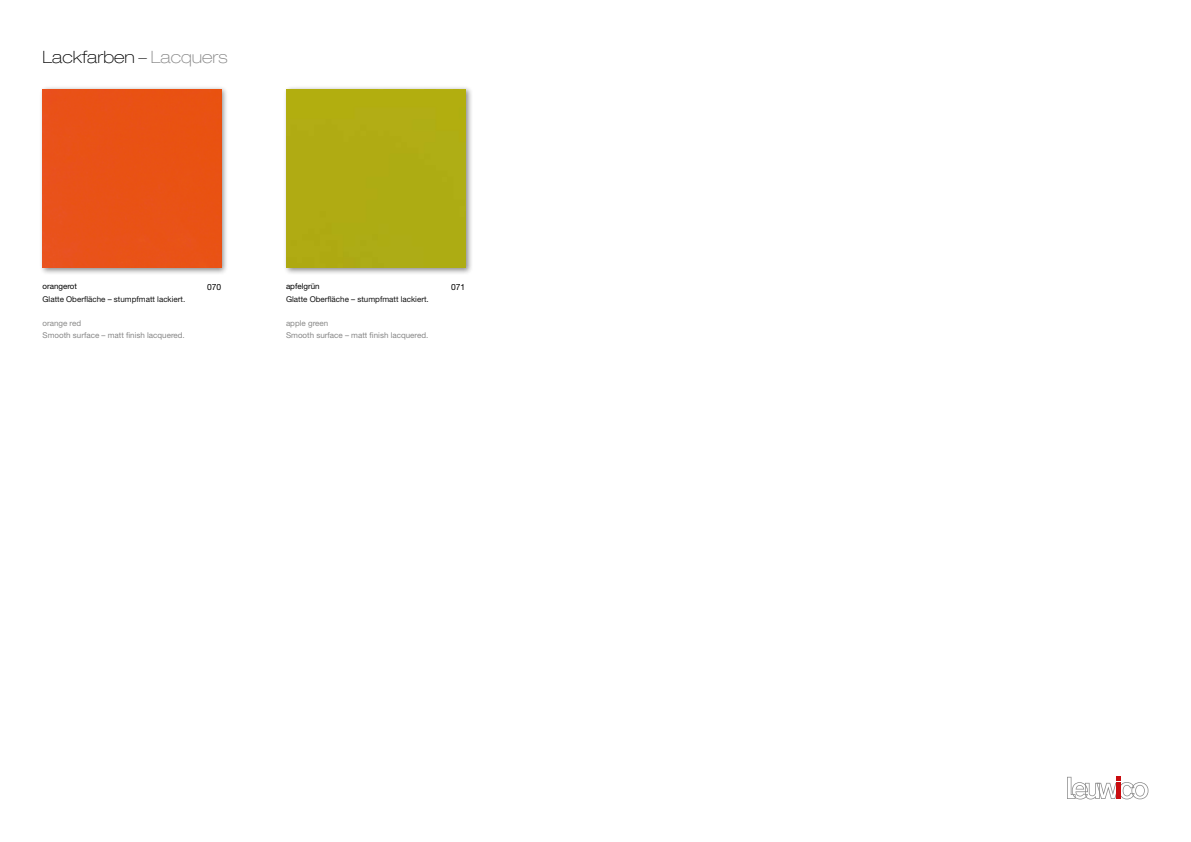
<style>
.page{position:relative;width:1191px;height:842px;background:#fff}
.page>*{position:absolute;margin:0;border:0;box-sizing:border-box;transform-origin:0 0}
.t1{font:100 expanded 17px "Helvetica Neue LT Std";color:#000}
.t2{font:8.5px "Helvetica Neue LT Std";color:#000}
.t3{font:8px "Helvetica Neue LT Std";color:#131313}
.t4{font:8px "Helvetica Neue LT Std";color:#878787}
.t5{font:8px "Helvetica Neue LT Std";color:#8a8a89}
.t6{font:8px "Helvetica Neue LT Std";color:#000}
.s1{color:#878787}
</style>
<div class="page">
<svg style="left:1067px;top:776px;width:81px;height:23px"></svg>
<div style="left:1116px;top:783px;width:5px;height:16px;background:#c90c0f"></div>
<div style="left:283px;top:86px;width:190px;height:189px;background:#000;opacity:.45"></div>
<div style="left:287px;top:89px;width:178px;height:179px;background:#b0ac13"></div>
<div style="left:39px;top:86px;width:190px;height:189px;background:#000;opacity:.45"></div>
<div style="left:43px;top:89px;width:178px;height:179px;background:#e95216"></div>
<h1 class="t1" style="left:43px;top:47px;width:187px">Lackfarben – <span class="s1">Lacquers</span></h1>
<p class="t6" style="left:43px;top:282px;width:36px">orangerot</p>
<p class="t3" style="left:43px;top:294px;width:144px">Glatte Oberfläche – stumpfmatt lackiert.</p>
<p class="t5" style="left:43px;top:318px;width:40px">orange red</p>
<p class="t4" style="left:43px;top:330px;width:144px">Smooth surface – matt finish lacquered.</p>
<p class="t2" style="left:207px;top:281px;width:16px">070</p>
<p class="t6" style="left:286px;top:282px;width:35px">apfelgrün</p>
<p class="t2" style="left:451px;top:281px;width:16px">071</p>
<p class="t3" style="left:286px;top:294px;width:144px">Glatte Oberfläche – stumpfmatt lackiert.</p>
<p class="t5" style="left:286px;top:318px;width:44px">apple green</p>
<p class="t4" style="left:286px;top:331px;width:144px">Smooth surface – matt finish lacquered.</p>
</div>
